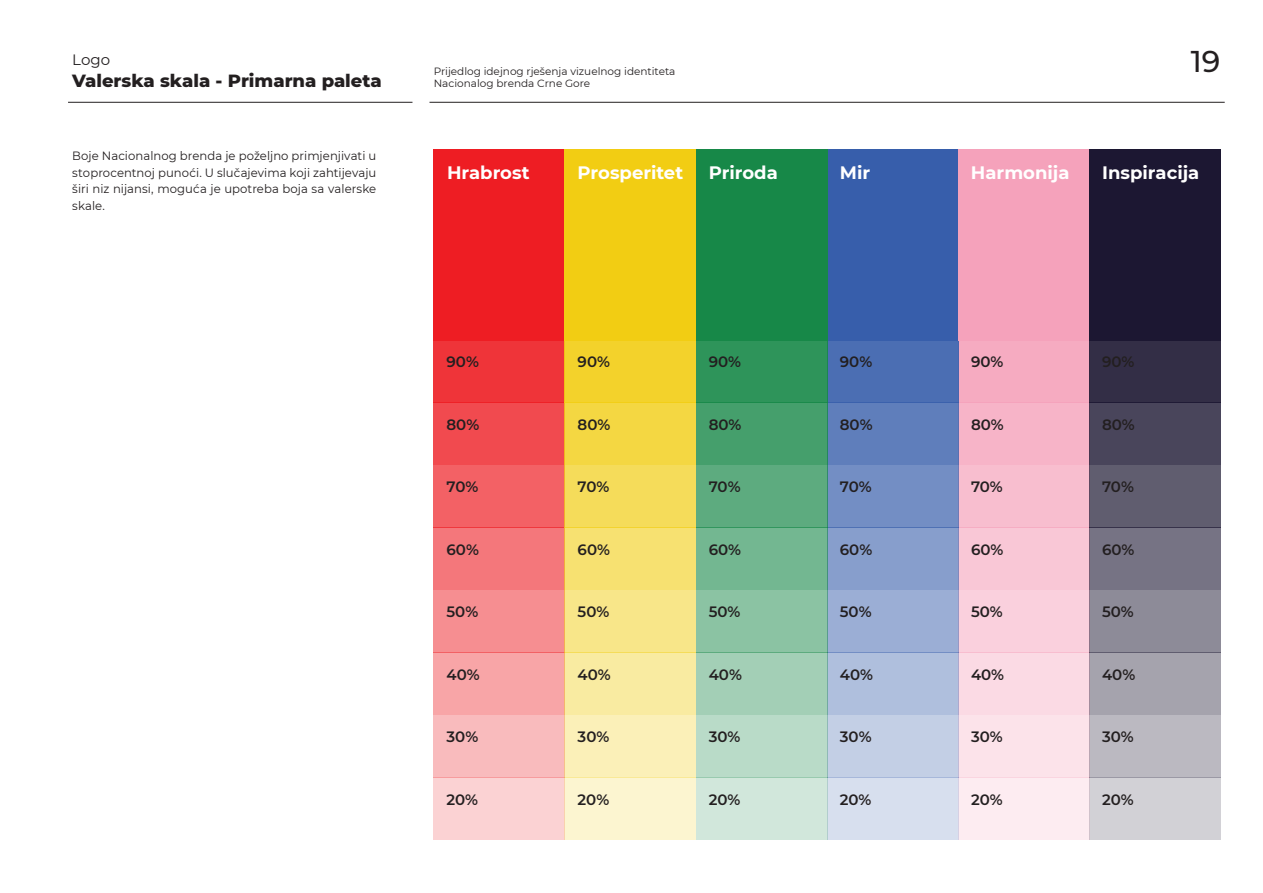
<style>
.page{position:relative;width:1263px;height:893px;background:#fff}
.page>*{position:absolute;margin:0;border:0;box-sizing:border-box;transform-origin:0 0}
.t1{font:500 30px "Montserrat";color:#231f20}
.t2{font:700 18px "Montserrat";color:#fff}
.t3{font:800 18px "Montserrat";color:#231f20}
.t4{font:600 15px "Montserrat";color:#231f20}
.t5{font:15px "Montserrat";color:#231f20}
.t6{font:12px/16.5px "Montserrat";letter-spacing:.005em;color:#231f20;text-align:justify}
.t7{font:10.5px "Montserrat";color:#231f20}
</style>
<div class="page">
<div style="left:958px;top:340px;width:131px;height:63px;background:#f6abc1"></div>
<div style="left:958px;top:527px;width:131px;height:63px;background:#f9c7d6"></div>
<div style="left:958px;top:777px;width:131px;height:63px;background:#fdecf1"></div>
<div style="left:958px;top:403px;width:131px;height:62px;background:#f7b4c8"></div>
<div style="left:958px;top:590px;width:131px;height:62px;background:#fad0dd"></div>
<div style="left:958px;top:465px;width:131px;height:62px;background:#f8becf"></div>
<div style="left:958px;top:715px;width:131px;height:62px;background:#fce3ea"></div>
<div style="left:958px;top:652px;width:131px;height:63px;background:#fbdae4"></div>
<div style="left:1089px;top:340px;width:131px;height:63px;background:#332e46"></div>
<div style="left:1089px;top:527px;width:131px;height:63px;background:#767384"></div>
<div style="left:1089px;top:777px;width:131px;height:63px;background:#d2d1d6"></div>
<div style="left:1089px;top:403px;width:131px;height:62px;background:#49455b"></div>
<div style="left:1089px;top:590px;width:131px;height:62px;background:#8d8b98"></div>
<div style="left:1089px;top:465px;width:131px;height:62px;background:#605d6f"></div>
<div style="left:1089px;top:715px;width:131px;height:62px;background:#bbb9c1"></div>
<div style="left:1089px;top:652px;width:131px;height:63px;background:#a5a3ad"></div>
<div style="left:434px;top:149px;width:131px;height:191px;background:#ee1d23"></div>
<div style="left:434px;top:340px;width:131px;height:63px;background:#ef3439"></div>
<div style="left:434px;top:527px;width:131px;height:63px;background:#f4777b"></div>
<div style="left:434px;top:777px;width:131px;height:63px;background:#fbd2d3"></div>
<div style="left:434px;top:403px;width:131px;height:62px;background:#f14a4f"></div>
<div style="left:434px;top:590px;width:131px;height:62px;background:#f68e91"></div>
<div style="left:434px;top:465px;width:131px;height:62px;background:#f36165"></div>
<div style="left:434px;top:715px;width:131px;height:62px;background:#f9bbbd"></div>
<div style="left:434px;top:652px;width:131px;height:63px;background:#f8a5a7"></div>
<div style="left:565px;top:149px;width:131px;height:191px;background:#f2cd13"></div>
<div style="left:565px;top:340px;width:131px;height:63px;background:#f3d22b"></div>
<div style="left:565px;top:527px;width:131px;height:63px;background:#f7e171"></div>
<div style="left:565px;top:777px;width:131px;height:63px;background:#fcf5d0"></div>
<div style="left:565px;top:403px;width:131px;height:62px;background:#f4d742"></div>
<div style="left:565px;top:590px;width:131px;height:62px;background:#f8e689"></div>
<div style="left:565px;top:465px;width:131px;height:62px;background:#f5dc5a"></div>
<div style="left:565px;top:715px;width:131px;height:62px;background:#fbf0b8"></div>
<div style="left:565px;top:652px;width:131px;height:63px;background:#f9eba1"></div>
<div style="left:827px;top:149px;width:131px;height:191px;background:#375eab"></div>
<div style="left:827px;top:340px;width:131px;height:63px;background:#4b6eb3"></div>
<div style="left:827px;top:527px;width:131px;height:63px;background:#879ecc"></div>
<div style="left:827px;top:777px;width:131px;height:63px;background:#d7dfee"></div>
<div style="left:827px;top:403px;width:131px;height:62px;background:#5f7ebb"></div>
<div style="left:827px;top:590px;width:131px;height:62px;background:#9baed5"></div>
<div style="left:827px;top:465px;width:131px;height:62px;background:#738ec4"></div>
<div style="left:827px;top:715px;width:131px;height:62px;background:#c3cfe5"></div>
<div style="left:827px;top:652px;width:131px;height:63px;background:#afbfdd"></div>
<div style="left:696px;top:149px;width:131px;height:191px;background:#178848"></div>
<div style="left:696px;top:340px;width:131px;height:63px;background:#2e945a"></div>
<div style="left:696px;top:527px;width:131px;height:63px;background:#73b791"></div>
<div style="left:696px;top:777px;width:131px;height:63px;background:#d1e7db"></div>
<div style="left:696px;top:403px;width:131px;height:62px;background:#459f6c"></div>
<div style="left:696px;top:590px;width:131px;height:62px;background:#8bc3a3"></div>
<div style="left:696px;top:465px;width:131px;height:62px;background:#5dab7f"></div>
<div style="left:696px;top:715px;width:131px;height:62px;background:#b9dbc8"></div>
<div style="left:696px;top:652px;width:131px;height:63px;background:#a3cfb6"></div>
<div style="left:958px;top:149px;width:131px;height:191px;background:#f5a2bb"></div>
<div style="left:1089px;top:149px;width:131px;height:191px;background:#1c1732"></div>
<hr style="left:68px;top:102px;width:344px;height:1px;background:#231f20">
<hr style="left:429px;top:102px;width:796px;height:1px;background:#231f20">
<p class="t5" style="left:72px;top:49px;width:39px">Logo</p>
<p class="t3" style="left:72px;top:68px;width:311px">Valerska skala - Primarna paleta</p>
<p class="t6" style="left:72px;top:147px;width:306px">Boje Nacionalnog brenda je poželjno primjenjivati u stoprocentnoj punoći. U slučajevima koji zahtijevaju širi niz nijansi, moguća je upotreba boja sa valerske skale.</p>
<p class="t7" style="left:434px;top:64px;width:243px">Prijedlog idejnog rješenja vizuelnog identiteta</p>
<p class="t7" style="left:434px;top:76px;width:158px">Nacionalog brenda Crne Gore</p>
<p class="t2" style="left:447px;top:160px;width:84px">Hrabrost</p>
<p class="t2" style="left:578px;top:160px;width:107px">Prosperitet</p>
<p class="t2" style="left:709px;top:160px;width:71px">Priroda</p>
<p class="t2" style="left:840px;top:160px;width:32px">Mir</p>
<h1 class="t1" style="left:1191px;top:40px;width:31px">19</h1>
<p class="t2" style="left:971px;top:160px;width:100px">Harmonija</p>
<p class="t2" style="left:1102px;top:160px;width:99px">Inspiracija</p>
<p class="t4" style="left:446px;top:351px;width:34px">90%</p>
<p class="t4" style="left:578px;top:351px;width:34px">90%</p>
<p class="t4" style="left:709px;top:351px;width:34px">90%</p>
<p class="t4" style="left:840px;top:351px;width:34px">90%</p>
<p class="t4" style="left:971px;top:351px;width:34px">90%</p>
<p class="t4" style="left:1102px;top:351px;width:34px">90%</p>
<p class="t4" style="left:446px;top:414px;width:34px">80%</p>
<p class="t4" style="left:578px;top:414px;width:34px">80%</p>
<p class="t4" style="left:709px;top:414px;width:34px">80%</p>
<p class="t4" style="left:840px;top:414px;width:34px">80%</p>
<p class="t4" style="left:971px;top:414px;width:34px">80%</p>
<p class="t4" style="left:1102px;top:414px;width:34px">80%</p>
<p class="t4" style="left:446px;top:476px;width:33px">70%</p>
<p class="t4" style="left:578px;top:476px;width:33px">70%</p>
<p class="t4" style="left:709px;top:476px;width:33px">70%</p>
<p class="t4" style="left:840px;top:476px;width:33px">70%</p>
<p class="t4" style="left:971px;top:476px;width:33px">70%</p>
<p class="t4" style="left:1102px;top:476px;width:33px">70%</p>
<p class="t4" style="left:446px;top:539px;width:34px">60%</p>
<p class="t4" style="left:578px;top:539px;width:34px">60%</p>
<p class="t4" style="left:709px;top:539px;width:34px">60%</p>
<p class="t4" style="left:840px;top:539px;width:34px">60%</p>
<p class="t4" style="left:971px;top:539px;width:34px">60%</p>
<p class="t4" style="left:1102px;top:539px;width:34px">60%</p>
<p class="t4" style="left:446px;top:601px;width:33px">50%</p>
<p class="t4" style="left:578px;top:601px;width:33px">50%</p>
<p class="t4" style="left:709px;top:601px;width:33px">50%</p>
<p class="t4" style="left:840px;top:601px;width:33px">50%</p>
<p class="t4" style="left:971px;top:601px;width:33px">50%</p>
<p class="t4" style="left:1102px;top:601px;width:33px">50%</p>
<p class="t4" style="left:446px;top:664px;width:35px">40%</p>
<p class="t4" style="left:578px;top:664px;width:35px">40%</p>
<p class="t4" style="left:709px;top:664px;width:35px">40%</p>
<p class="t4" style="left:840px;top:664px;width:35px">40%</p>
<p class="t4" style="left:971px;top:664px;width:35px">40%</p>
<p class="t4" style="left:1102px;top:664px;width:35px">40%</p>
<p class="t4" style="left:446px;top:726px;width:33px">30%</p>
<p class="t4" style="left:578px;top:726px;width:33px">30%</p>
<p class="t4" style="left:709px;top:726px;width:33px">30%</p>
<p class="t4" style="left:840px;top:726px;width:33px">30%</p>
<p class="t4" style="left:971px;top:726px;width:33px">30%</p>
<p class="t4" style="left:1102px;top:726px;width:33px">30%</p>
<p class="t4" style="left:446px;top:789px;width:33px">20%</p>
<p class="t4" style="left:578px;top:789px;width:33px">20%</p>
<p class="t4" style="left:709px;top:789px;width:33px">20%</p>
<p class="t4" style="left:840px;top:789px;width:33px">20%</p>
<p class="t4" style="left:971px;top:789px;width:33px">20%</p>
<p class="t4" style="left:1102px;top:789px;width:33px">20%</p>
</div>
